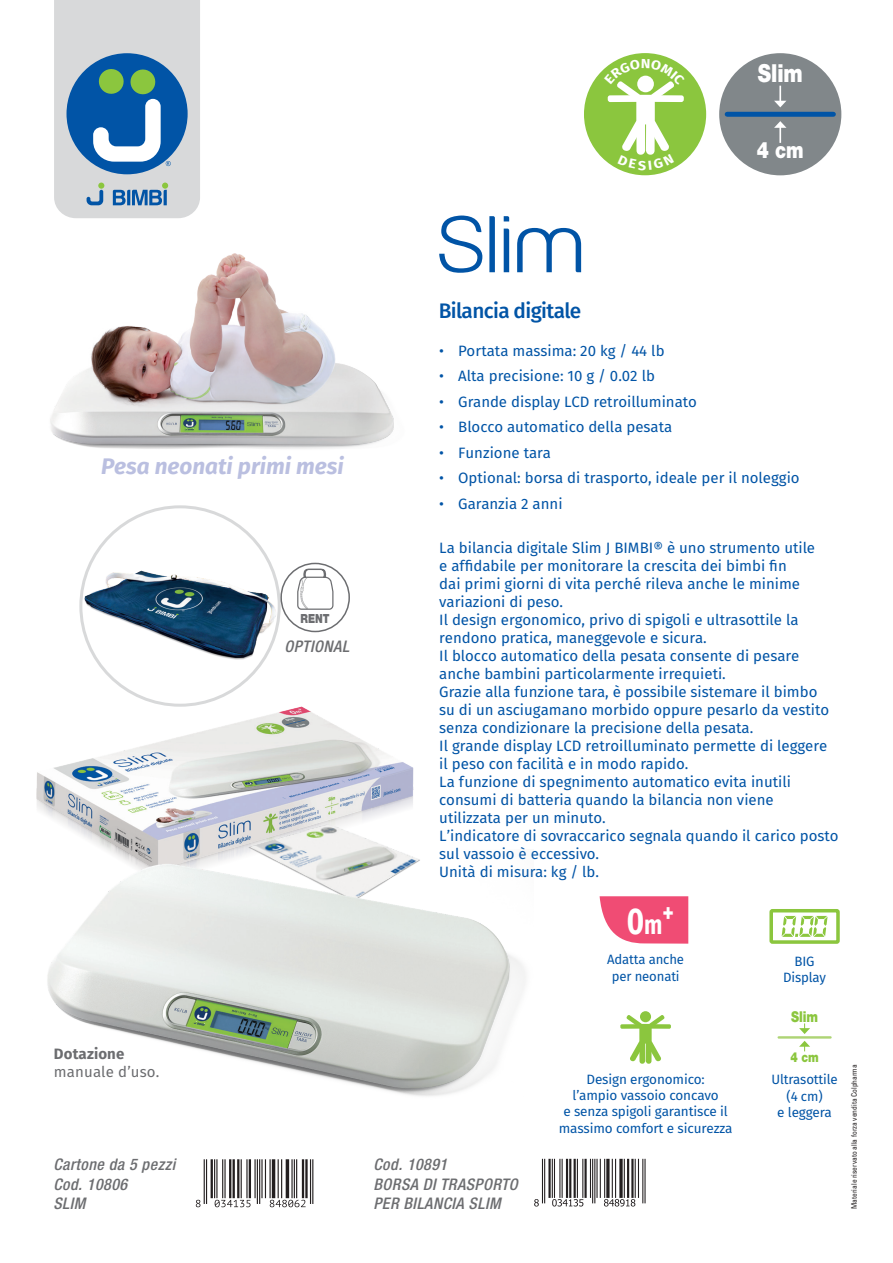
<style>
.page{position:relative;width:893px;height:1263px;background:#fff}
.page>*{position:absolute;margin:0;border:0;box-sizing:border-box;transform-origin:0 0}
.t1{font:300 82.5px "Harabara Mais Light Harabara Mais";color:#0154a6}
.t2{font:700 27px "Fira Sans";color:#fff;scale:.8 1}
.t3{font:900 24.9px "Helvetica Neue LT Std";color:#fff;scale:.8 1}
.t4{font:900 22.65px "Helvetica Neue LT Std";color:#fff;scale:.8 1}
.t5{font:italic 700 22.5px "Fira Sans";color:#babfe0}
.t6{font:500 21px "Fira Sans";letter-spacing:-.03em;color:#0154a6}
.t7{font:italic 500 condensed 16.05px/19.2px "Helvetica Neue LT Std";letter-spacing:.03em;color:#6c6d70}
.t8{font:15px/18px "Fira Sans";color:#0154a6}
.t9{font:15px "Fira Sans";letter-spacing:.01em;color:#6c6d70}
.t10{font:700 15px "Fira Sans";letter-spacing:.01em;color:#6c6d70}
.t11{font:900 15px "Helvetica Neue LT Std";color:#8bc63e;scale:.8 1}
.t12{font:900 13.65px "Helvetica Neue LT Std";color:#8bc63e;scale:.8 1}
.t13{font:13.5px/16.2px "Fira Sans";letter-spacing:-.01em;color:#0154a6;text-align:center}
.t14{font:900 12.6px "Helvetica Neue LT Std";color:#6c6d70;scale:.8 1}
.t15{font:condensed 7.5px "Univers LT Std";color:#231f20}
.s1{font-size:37.2px}
</style>
<div class="page">
<img style="left:36px;top:699px;width:378px;height:151px">
<svg style="left:54px;top:0;width:146px;height:218px;background:#98b3c8"></svg>
<img style="left:50px;top:253px;width:344px;height:196px">
<div style="left:719px;top:53px;width:122px;height:122px;background:#81878a;border-radius:50%"></div>
<div style="left:727px;top:112px;width:106px;height:5px;background:#0154a6"></div>
<svg style="left:774px;top:86px;width:12px;height:21px"></svg>
<svg style="left:774px;top:121px;width:12px;height:22px"></svg>
<div style="left:585px;top:54px;width:120px;height:120px;background:#8bc63e;border-radius:50%"></div>
<div style="left:584px;top:53px;width:122px;height:122px;border:2px solid #8bc63e;border-radius:50%"></div>
<hr style="left:204px;top:1159px;width:1px;height:45px;background:#231f20">
<hr style="left:206px;top:1159px;width:1px;height:45px;background:#231f20">
<hr style="left:211px;top:1159px;width:2px;height:39px;background:#231f20">
<hr style="left:214px;top:1159px;width:1px;height:39px;background:#231f20">
<hr style="left:216px;top:1159px;width:2px;height:39px;background:#231f20">
<hr style="left:222px;top:1159px;width:1px;height:39px;background:#231f20">
<hr style="left:224px;top:1159px;width:2px;height:39px;background:#231f20">
<hr style="left:229px;top:1159px;width:2px;height:39px;background:#231f20">
<hr style="left:233px;top:1159px;width:2px;height:39px;background:#231f20">
<hr style="left:237px;top:1159px;width:2px;height:39px;background:#231f20">
<hr style="left:241px;top:1159px;width:1px;height:39px;background:#231f20">
<hr style="left:246px;top:1159px;width:2px;height:39px;background:#231f20">
<hr style="left:249px;top:1159px;width:2px;height:39px;background:#231f20">
<hr style="left:254px;top:1159px;width:2px;height:39px;background:#231f20">
<hr style="left:257px;top:1159px;width:1px;height:45px;background:#231f20">
<hr style="left:259px;top:1159px;width:1px;height:45px;background:#231f20">
<hr style="left:261px;top:1159px;width:2px;height:39px;background:#231f20">
<hr style="left:265px;top:1159px;width:1px;height:39px;background:#231f20">
<hr style="left:269px;top:1159px;width:2px;height:39px;background:#231f20">
<hr style="left:272px;top:1159px;width:3px;height:39px;background:#231f20">
<hr style="left:278px;top:1159px;width:1px;height:39px;background:#231f20">
<hr style="left:281px;top:1159px;width:1px;height:39px;background:#231f20">
<hr style="left:286px;top:1159px;width:3px;height:39px;background:#231f20">
<hr style="left:291px;top:1159px;width:2px;height:39px;background:#231f20">
<hr style="left:294px;top:1159px;width:1px;height:39px;background:#231f20">
<hr style="left:296px;top:1159px;width:1px;height:39px;background:#231f20">
<hr style="left:302px;top:1159px;width:2px;height:39px;background:#231f20">
<hr style="left:305px;top:1159px;width:3px;height:39px;background:#231f20">
<hr style="left:310px;top:1159px;width:1px;height:45px;background:#231f20">
<hr style="left:312px;top:1159px;width:1px;height:45px;background:#231f20">
<svg style="left:196px;top:1200px;width:4px;height:7px"></svg>
<svg style="left:215px;top:1200px;width:36px;height:7px"></svg>
<svg style="left:270px;top:1200px;width:36px;height:7px"></svg>
<svg style="left:620px;top:1015px;width:51px;height:49px"></svg>
<div style="left:640px;top:1011px;width:11px;height:11px;background:#8bc63e;border-radius:50%"></div>
<hr style="left:779px;top:1036px;width:51px;height:3px;background:#aed475">
<svg style="left:799px;top:1023px;width:11px;height:11px"></svg>
<svg style="left:799px;top:1041px;width:11px;height:10px"></svg>
<svg style="left:600px;top:896px;width:88px;height:48px;background:#f15f83"></svg>
<div style="left:769px;top:909px;width:71px;height:35px;border:4px solid #8bc63e"></div>
<svg style="left:782px;top:916px;width:46px;height:21px"></svg>
<img style="left:246px;top:807px;width:168px;height:43px">
<hr style="left:542px;top:1159px;width:1px;height:44px;background:#231f20">
<hr style="left:544px;top:1159px;width:1px;height:44px;background:#231f20">
<hr style="left:548px;top:1159px;width:3px;height:39px;background:#231f20">
<hr style="left:552px;top:1159px;width:1px;height:39px;background:#231f20">
<hr style="left:554px;top:1159px;width:1px;height:39px;background:#231f20">
<hr style="left:559px;top:1159px;width:1px;height:39px;background:#231f20">
<hr style="left:562px;top:1159px;width:1px;height:39px;background:#231f20">
<hr style="left:566px;top:1159px;width:2px;height:39px;background:#231f20">
<hr style="left:569px;top:1159px;width:2px;height:39px;background:#231f20">
<hr style="left:574px;top:1159px;width:2px;height:39px;background:#231f20">
<hr style="left:577px;top:1159px;width:1px;height:39px;background:#231f20">
<hr style="left:582px;top:1159px;width:1px;height:39px;background:#231f20">
<hr style="left:584px;top:1159px;width:3px;height:39px;background:#231f20">
<hr style="left:590px;top:1159px;width:1px;height:39px;background:#231f20">
<hr style="left:592px;top:1159px;width:1px;height:44px;background:#231f20">
<hr style="left:594px;top:1159px;width:1px;height:44px;background:#231f20">
<hr style="left:596px;top:1159px;width:2px;height:39px;background:#231f20">
<hr style="left:600px;top:1159px;width:1px;height:39px;background:#231f20">
<hr style="left:604px;top:1159px;width:1px;height:39px;background:#231f20">
<svg style="left:606px;top:1159px;width:4px;height:39px"></svg>
<hr style="left:612px;top:1159px;width:1px;height:39px;background:#231f20">
<hr style="left:615px;top:1159px;width:1px;height:39px;background:#231f20">
<svg style="left:619px;top:1159px;width:4px;height:39px"></svg>
<hr style="left:624px;top:1159px;width:1px;height:39px;background:#231f20">
<hr style="left:627px;top:1159px;width:2px;height:39px;background:#231f20">
<hr style="left:631px;top:1159px;width:3px;height:39px;background:#231f20">
<hr style="left:635px;top:1159px;width:1px;height:39px;background:#231f20">
<hr style="left:638px;top:1159px;width:1px;height:39px;background:#231f20">
<hr style="left:642px;top:1159px;width:1px;height:44px;background:#231f20">
<hr style="left:644px;top:1159px;width:2px;height:44px;background:#231f20">
<svg style="left:534px;top:1199px;width:5px;height:7px"></svg>
<svg style="left:552px;top:1199px;width:31px;height:7px"></svg>
<svg style="left:604px;top:1199px;width:31px;height:7px"></svg>
<img style="left:83px;top:557px;width:194px;height:121px">
<img style="left:47px;top:850px;width:479px;height:246px">
<div style="left:280px;top:563px;width:70px;height:69px;border:2px solid #6c6d70;border-radius:50%"></div>
<svg style="left:297px;top:569px;width:36px;height:41px"></svg>
<svg style="left:604px;top:59px;width:81px;height:111px"></svg>
<h3 class="t5" style="left:101px;top:450px;width:244px">Pesa neonati primi mesi</h3>
<p class="t14" style="left:301px;top:611px;width:38px">RENT</p>
<p class="t7" style="left:284px;top:637px;width:66px">OPTIONAL</p>
<p class="t10" style="left:54px;top:1043px;width:72px">Dotazione</p>
<p class="t9" style="left:54px;top:1061px;width:107px">manuale d’uso.</p>
<p class="t7" style="left:53px;top:1155px;width:123px">Cartone da 5 pezzi<br>Cod. 10806<br>SLIM</p>
<h3 class="t3" style="left:758px;top:58px;width:58px">Slim</h3>
<h3 class="t4" style="left:757px;top:136px;width:60px">4 cm</h3>
<h1 class="t1" style="left:435px;top:198px;width:152px">Slim</h1>
<h3 class="t6" style="left:439px;top:296px;width:144px">Bilancia digitale</h3>
<p class="t8" style="left:439px;top:343px;width:227px">• Portata massima: 20 kg / 44 lb</p>
<p class="t8" style="left:439px;top:368px;width:217px">• Alta precisione: 10 g / 0.02 lb</p>
<p class="t8" style="left:439px;top:394px;width:259px">• Grande display LCD retroilluminato</p>
<p class="t8" style="left:439px;top:419px;width:235px">• Blocco automatico della pesata</p>
<p class="t8" style="left:439px;top:445px;width:113px">• Funzione tara</p>
<p class="t8" style="left:439px;top:470px;width:362px">• Optional: borsa di trasporto, ideale per il noleggio</p>
<p class="t8" style="left:439px;top:496px;width:125px">• Garanzia 2 anni</p>
<p class="t8" style="left:439px;top:539px;width:401px">La bilancia digitale Slim J BIMBI® è uno strumento utile<br>e affidabile per monitorare la crescita dei bimbi fin<br>dai primi giorni di vita perché rileva anche le minime variazioni di peso.<br>Il design ergonomico, privo di spigoli e ultrasottile la rendono pratica, maneggevole e sicura.<br>Il blocco automatico della pesata consente di pesare anche bambini particolarmente irrequieti.<br>Grazie alla funzione tara, è possibile sistemare il bimbo<br>su di un asciugamano morbido oppure pesarlo da vestito senza condizionare la precisione della pesata.<br>Il grande display LCD retroilluminato permette di leggere il peso con facilità e in modo rapido.<br>La funzione di spegnimento automatico evita inutili consumi di batteria quando la bilancia non viene utilizzata per un minuto.<br>L’indicatore di sovraccarico segnala quando il carico posto sul vassoio è eccessivo.<br>Unità di misura: kg / lb.</p>
<p class="t7" style="left:373px;top:1155px;width:146px">Cod. 10891<br>BORSA DI TRASPORTO<br>PER BILANCIA SLIM</p>
<h2 class="t2" style="left:627px;top:899px;width:61px"><span class="s1">0</span>m+</h2>
<p class="t13" style="left:607px;top:952px;width:78px">Adatta anche per neonati</p>
<p class="t13" style="left:559px;top:1072px;width:175px">Design ergonomico:<br>l’ampio vassoio concavo<br>e senza spigoli garantisce il massimo comfort e sicurezza</p>
<p class="t13" style="left:783px;top:954px;width:44px">BIG<br>Display</p>
<p class="t11" style="left:791px;top:1007px;width:35px">Slim</p>
<p class="t12" style="left:790px;top:1049px;width:37px">4 cm</p>
<p class="t13" style="left:771px;top:1072px;width:68px">Ultrasottile (4 cm)<br>e leggera</p>
<p class="t15" style="left:849px;top:1209px;width:146px;rotate:-90deg">Materiale riservato alla forza vendita Colpharma</p>
</div>
